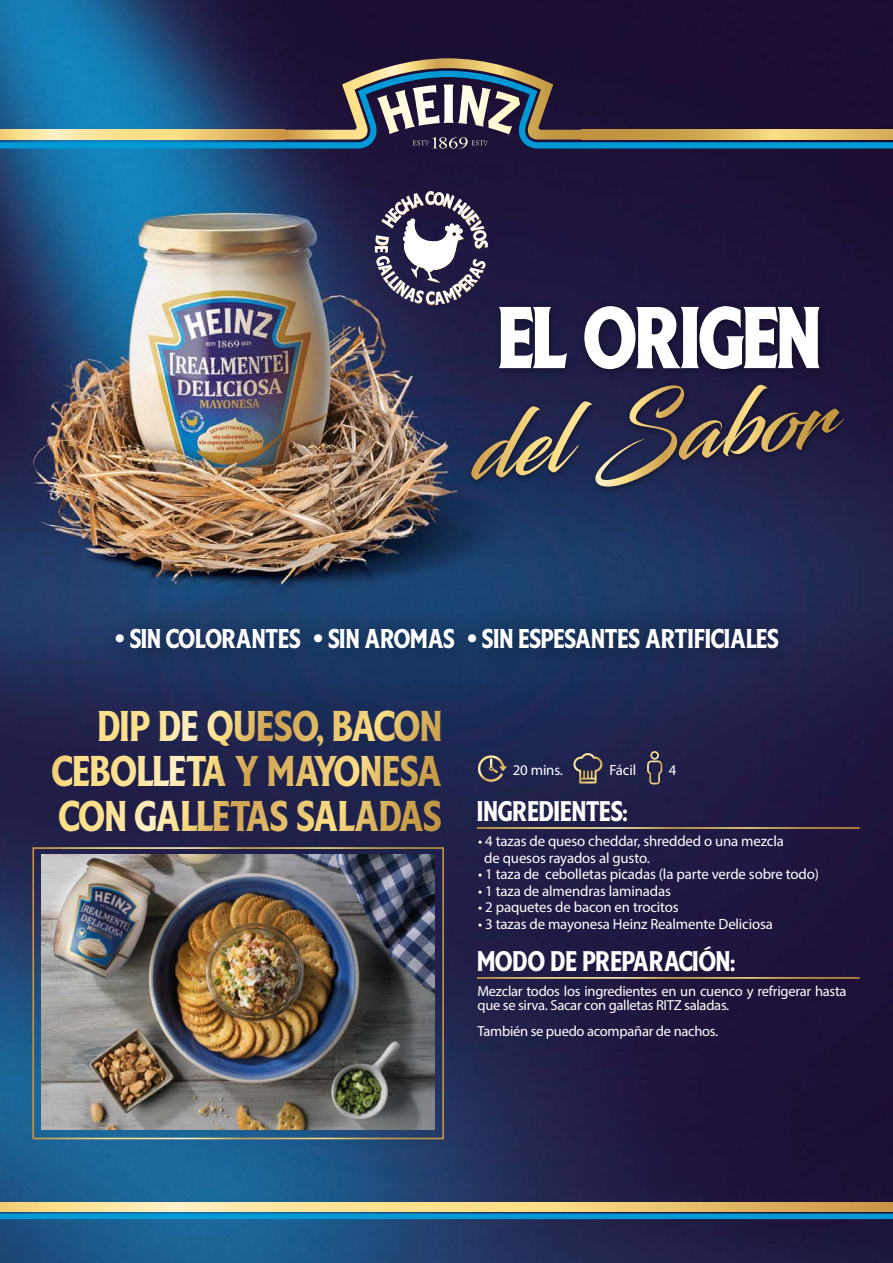
<style>
.page{position:relative;width:893px;height:1263px;background:#fff}
.page>*{position:absolute;margin:0;border:0;box-sizing:border-box;transform-origin:0 0}
.t1{font:88.65px "Heinz Label";letter-spacing:.03em;color:#fff}
.t2{font:29.7px "Heinz Label";letter-spacing:.035em;color:#fff}
.t3{font:28.5px "Heinz Label";letter-spacing:.035em;color:#fff}
.t4{font:14.85px/16.5px "Myriad Pro";letter-spacing:-.01em;color:#fff}
.t5{font:14.55px/14.9px "Myriad Pro";letter-spacing:-.02em;color:#fff}
</style>
<div class="page">
<img style="left:0;top:0;width:893px;height:191px">
<svg style="left:284px;top:58px;width:298px;height:13px;background:#544245"></svg>
<svg style="left:0;top:71px;width:893px;height:78px;background:#3f536a"></svg>
<img style="left:0;top:191px;width:893px;height:1072px">
<h1 class="t1" style="left:500px;top:291px;width:319px">EL ORIGEN</h1>
<h3 class="t3" style="left:115px;top:623px;width:665px">• SIN COLORANTES • SIN AROMAS • SIN ESPESANTES ARTIFICIALES</h3>
<p class="t4" style="left:513px;top:761px;width:52px">20 mins.</p>
<p class="t4" style="left:609px;top:761px;width:28px">Fácil</p>
<p class="t4" style="left:669px;top:761px;width:9px">4</p>
<h2 class="t2" style="left:478px;top:795px;width:151px">INGREDIENTES:</h2>
<p class="t4" style="left:484px;top:833px;width:301px;text-indent:-6px">• 4 tazas de queso cheddar, shredded o una mezcla de quesos rayados al gusto.</p>
<p class="t4" style="left:478px;top:866px;width:342px">• 1 taza de cebolletas picadas (la parte verde sobre todo)</p>
<p class="t4" style="left:478px;top:882px;width:194px">• 1 taza de almendras laminadas</p>
<p class="t4" style="left:478px;top:899px;width:202px">• 2 paquetes de bacon en trocitos</p>
<p class="t4" style="left:478px;top:915px;width:296px">• 3 tazas de mayonesa Heinz Realmente Deliciosa</p>
<h2 class="t2" style="left:478px;top:945px;width:258px">MODO DE PREPARACIÓN:</h2>
<p class="t5" style="left:477px;top:983px;width:371px">Mezclar todos los ingredientes en un cuenco y refrigerar hasta que se sirva. Sacar con galletas RITZ saladas.</p>
<p class="t5" style="left:477px;top:1023px;width:242px">También se puedo acompañar de nachos.</p>
</div>
